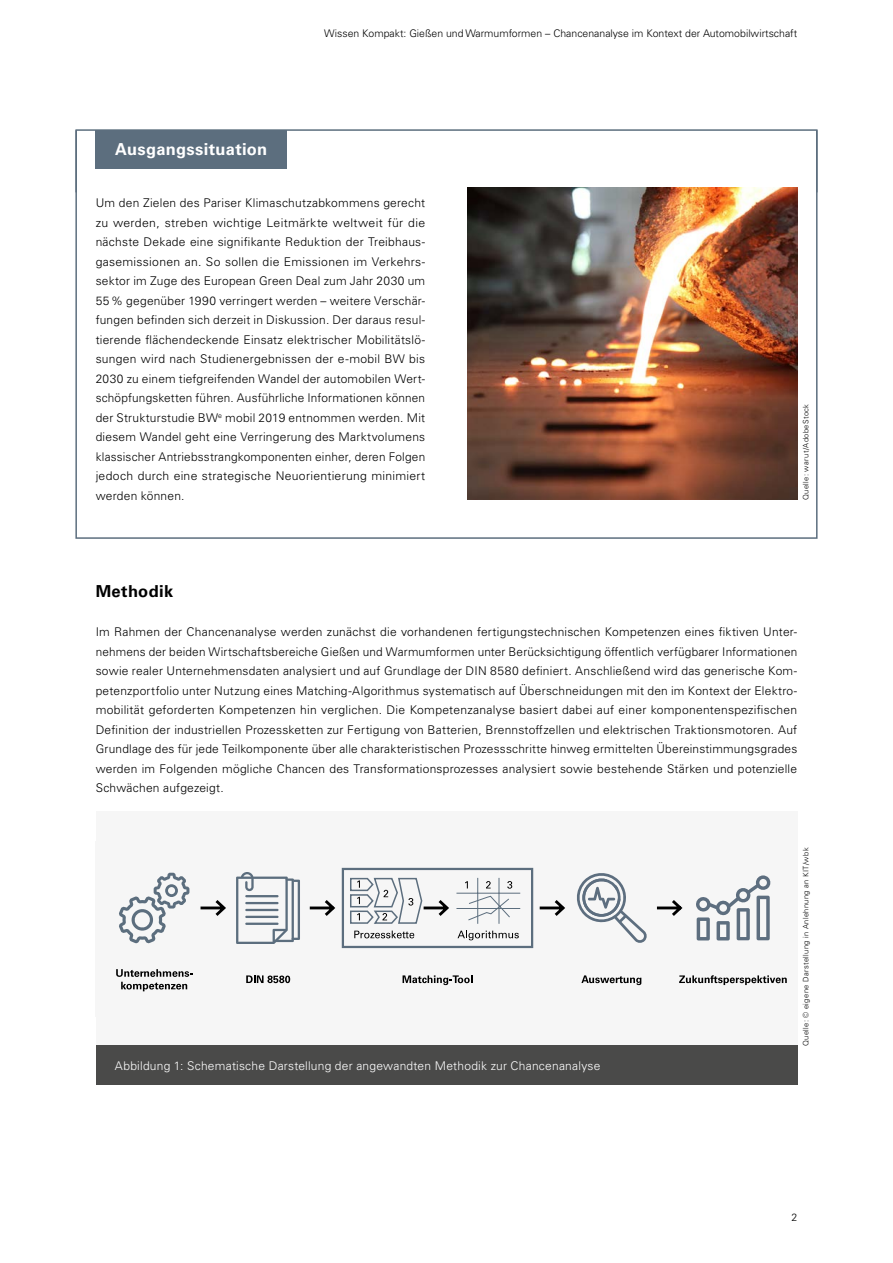
<style>
.page{position:relative;width:893px;height:1263px;background:#fff}
.page>*{position:absolute;margin:0;border:0;box-sizing:border-box;transform-origin:0 0}
.Headline_Head-1-Kasten{font:700 16.5px "Univers LT Pro 65";letter-spacing:.015em;color:#fff}
.Headline_Head-1-Inhalt{font:700 16.5px "Univers LT Pro 65";letter-spacing:.02em;color:#000}
.Text_Fließtext{font:300 12px/19.5px "Univers LT Pro 45";letter-spacing:.02em;color:#000;text-align:justify}
.Text_Fließtext-Kasten-letzterAbsatz{font:300 12px/19.5px "Univers LT Pro 45";letter-spacing:.02em;color:#000;text-align:justify}
.t1{font:300 12px "Univers LT Pro 45";letter-spacing:.02em;color:#fff}
.t2{font:300 10.5px "Univers LT Pro 45";color:#000}
.t3{font:300 7.5px "Univers LT Pro 45";letter-spacing:.05em;color:#000}
</style>
<div class="page">
<div style="left:96px;top:130px;width:191px;height:38px;background:#5c6e7e"></div>
<div style="left:75px;top:129px;width:742px;height:410px;border:2px solid #5c6e7e"></div>
<div style="left:96px;top:812px;width:701px;height:234px;background:#f6f6f6"></div>
<svg style="left:119px;top:873px;width:70px;height:70px"></svg>
<div style="left:342px;top:868px;width:191px;height:80px;border:2px solid #5c6e7e"></div>
<svg style="left:696px;top:875px;width:74px;height:65px"></svg>
<svg style="left:116px;top:969px;width:77px;height:22px"></svg>
<svg style="left:246px;top:975px;width:44px;height:8px"></svg>
<svg style="left:403px;top:975px;width:69px;height:10px"></svg>
<svg style="left:581px;top:975px;width:60px;height:10px"></svg>
<svg style="left:679px;top:975px;width:108px;height:10px"></svg>
<svg style="left:200px;top:872px;width:483px;height:72px"></svg>
<div style="left:96px;top:1046px;width:701px;height:39px;background:#4a4a49"></div>
<img style="left:468px;top:188px;width:329px;height:312px">
<h1 class="Headline_Head-1-Kasten" style="left:115px;top:137px;width:154px">Ausgangssituation</h1>
<p class="t2" style="left:324px;top:26px;width:475px">Wissen Kompakt: Gießen und Warmumformen – Chancenanalyse im Kontext der Automobilwirtschaft</p>
<p class="Text_Fließtext-Kasten-letzterAbsatz" style="left:96px;top:193px;width:331px">Um den Zielen des Pariser Klimaschutzabkommens gerecht zu werden, streben wichtige Leitmärkte weltweit für die nächste Dekade eine signifikante Reduktion der Treibhaus&shy;gasemissionen an. So sollen die Emissionen im Verkehrs&shy;sektor im Zuge des European Green Deal zum Jahr 2030 um 55% gegenüber 1990 verringert werden – weitere Verschär&shy;fungen befinden sich derzeit in Diskussion. Der daraus resul&shy;tierende flächendeckende Einsatz elektrischer Mobilitätslö&shy;sungen wird nach Studienergebnissen der e-mobil BW bis 2030 zu einem tiefgreifenden Wandel der automobilen Wert&shy;schöpfungsketten führen. Ausführliche Informationen können der Strukturstudie BW<sup>e</sup> mobil 2019 entnommen werden. Mit diesem Wandel geht eine Verringerung des Marktvolumens klassischer Antriebsstrangkomponenten einher, deren Folgen jedoch durch eine strategische Neuorientierung minimiert werden können.</p>
<p class="t3" style="left:801px;top:500px;width:98px;rotate:-90deg">Quelle: warut/AdobeStock</p>
<h1 class="Headline_Head-1-Inhalt" style="left:96px;top:580px;width:79px">Methodik</h1>
<p class="Text_Fließtext" style="left:96px;top:622px;width:703px">Im Rahmen der Chancenanalyse werden zunächst die vorhandenen fertigungstechnischen Kompetenzen eines fiktiven Unter&shy;nehmens der beiden Wirtschaftsbereiche Gießen und Warmumformen unter Berücksichtigung öffentlich verfügbarer Informationen sowie realer Unternehmensdaten analysiert und auf Grundlage der DIN 8580 definiert. Anschließend wird das generische Kom&shy;petenzportfolio unter Nutzung eines Matching-Algorithmus systematisch auf Überschneidungen mit den im Kontext der Elektro&shy;mobilität geforderten Kompetenzen hin verglichen. Die Kompetenzanalyse basiert dabei auf einer komponentenspezifischen Definition der industriellen Prozessketten zur Fertigung von Batterien, Brennstoffzellen und elektrischen Traktionsmotoren. Auf Grundlage des für jede Teilkomponente über alle charakteristischen Prozessschritte hinweg ermittelten Übereinstimmungsgrades werden im Folgenden mögliche Chancen des Transformationsprozesses analysiert sowie bestehende Stärken und potenzielle Schwächen aufgezeigt.</p>
<p class="t1" style="left:115px;top:1058px;width:487px">Abbildung 1: Schematische Darstellung der angewandten Methodik zur Chancenanalyse</p>
<p class="t3" style="left:801px;top:1046px;width:200px;rotate:-90deg">Quelle: © eigene Darstellung in Anlehnung an KIT/wbk</p>
<p class="t2" style="left:791px;top:1210px;width:7px">2</p>
</div>
